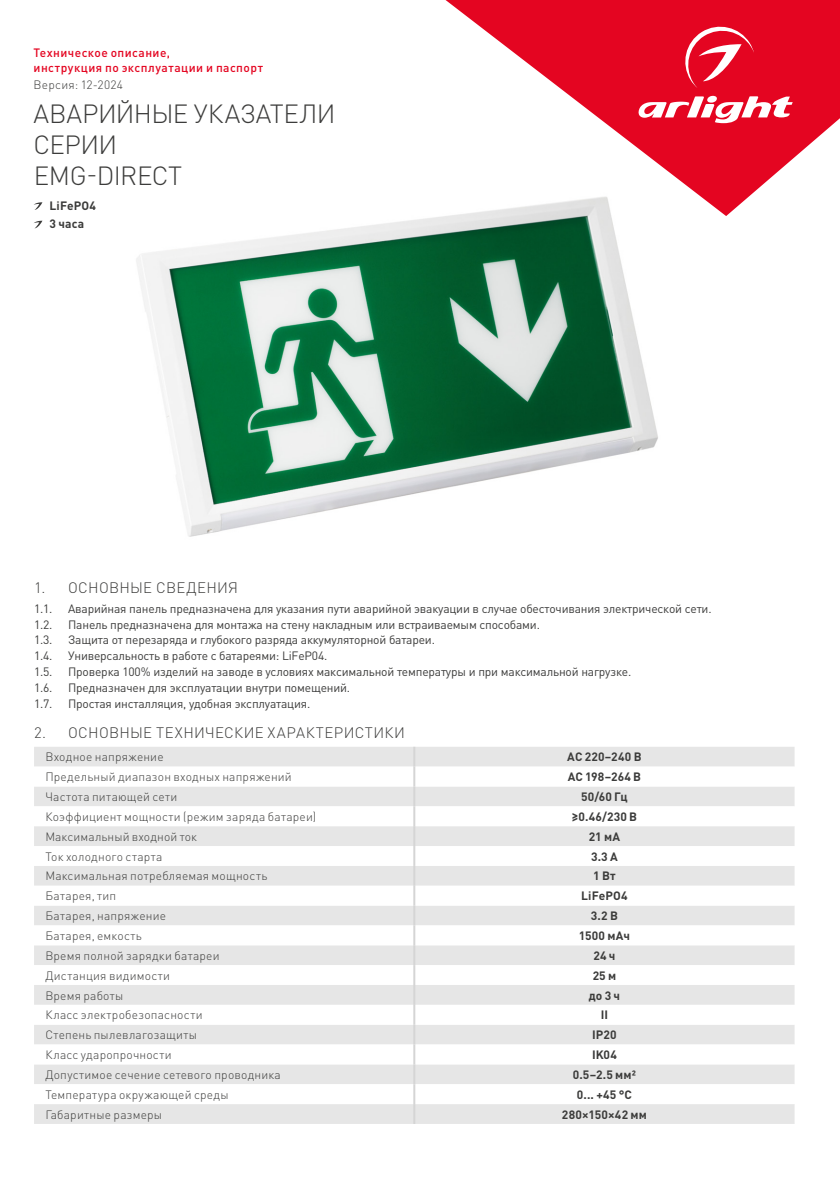
<style>
.page{position:relative;width:840px;height:1191px;background:#fff}
.page>*{position:absolute;margin:0;border:0;box-sizing:border-box;transform-origin:0 0}
.t1{font:300 26px/31.2px "DIN Pro";letter-spacing:-.015em;color:#3c3c3b}
.t2{font:300 15px "DIN Pro";letter-spacing:.02em;color:#3c3c3b}
.t3{font:12px "DIN Pro";letter-spacing:-.015em;color:#3c3c3b}
.t4{font:300 12px "DIN Pro";letter-spacing:.015em;color:#3c3c3b}
.t5{font:700 12px/18.4px "DIN Pro";letter-spacing:.015em;color:#3c3c3b}
.t6{font:500 12px/14.4px "DIN Pro";letter-spacing:.035em;color:#e40521}
</style>
<div class="page">
<svg style="left:445px;top:0;width:394px;height:216px;fill:#e40521"></svg>
<svg style="left:635px;top:96px;width:157px;height:30px"></svg>
<svg style="left:680px;top:22px;width:73px;height:66px;background:#e83047"></svg>
<img style="left:136px;top:192px;width:524px;height:345px">
<svg style="left:34px;top:202px;width:8px;height:8px"></svg>
<svg style="left:34px;top:221px;width:8px;height:7px"></svg>
<div style="left:34px;top:747px;width:760px;height:377px;background:#e6e6e6"></div>
<svg style="left:34px;top:766px;width:760px;height:258px"></svg>
<svg style="left:34px;top:1044px;width:760px;height:60px"></svg>
<svg style="left:413px;top:747px;width:2px;height:19px"></svg>
<hr style="left:413px;top:766px;width:2px;height:20px;background:#d5d5d5">
<hr style="left:413px;top:786px;width:2px;height:20px;background:#d5d5d5">
<hr style="left:413px;top:806px;width:2px;height:20px;background:#d5d5d5">
<hr style="left:413px;top:826px;width:2px;height:20px;background:#d5d5d5">
<hr style="left:413px;top:846px;width:2px;height:20px;background:#d5d5d5">
<svg style="left:413px;top:866px;width:2px;height:19px"></svg>
<hr style="left:413px;top:885px;width:2px;height:20px;background:#d5d5d5">
<hr style="left:413px;top:905px;width:2px;height:20px;background:#d5d5d5">
<hr style="left:413px;top:925px;width:2px;height:20px;background:#d5d5d5">
<hr style="left:413px;top:945px;width:2px;height:20px;background:#d5d5d5">
<hr style="left:413px;top:965px;width:2px;height:20px;background:#d5d5d5">
<svg style="left:413px;top:985px;width:2px;height:19px"></svg>
<hr style="left:413px;top:1004px;width:2px;height:20px;background:#d5d5d5">
<hr style="left:413px;top:1024px;width:2px;height:20px;background:#d5d5d5">
<hr style="left:413px;top:1044px;width:2px;height:20px;background:#d5d5d5">
<hr style="left:413px;top:1064px;width:2px;height:20px;background:#d5d5d5">
<hr style="left:413px;top:1084px;width:2px;height:20px;background:#d5d5d5">
<hr style="left:413px;top:1104px;width:2px;height:20px;background:#d5d5d5">
<p class="t6" style="left:34px;top:45px;width:231px">Техническое описание,<br>инструкция по эксплуатации и паспорт</p>
<h1 class="t1" style="left:34px;top:97px;width:303px">АВАРИЙНЫЕ УКАЗАТЕЛИ<br>СЕРИИ<br>EMG-DIRECT</h1>
<p class="t5" style="left:50px;top:196px;width:48px">LiFePO4<br>3 часа</p>
<p class="t4" style="left:34px;top:76px;width:91px">Версия: 12-2024</p>
<p class="t2" style="left:34px;top:577px;width:205px">1. ОСНОВНЫЕ СВЕДЕНИЯ</p>
<p class="t3" style="left:34px;top:600px;width:20px">1.1.</p>
<p class="t3" style="left:68px;top:600px;width:644px">Аварийная панель предназначена для указания пути аварийной эвакуации в случае обесточивания электрической сети.</p>
<p class="t3" style="left:34px;top:616px;width:20px">1.2.</p>
<p class="t3" style="left:68px;top:616px;width:473px">Панель предназначена для монтажа на стену накладным или встраиваемым способами.</p>
<p class="t3" style="left:34px;top:632px;width:20px">1.3.</p>
<p class="t3" style="left:68px;top:632px;width:368px">Защита от перезаряда и глубокого разряда аккумуляторной батареи.</p>
<p class="t3" style="left:34px;top:647px;width:20px">1.4.</p>
<p class="t3" style="left:68px;top:647px;width:261px">Универсальность в работе с батареями: LiFeP04.</p>
<p class="t3" style="left:34px;top:663px;width:20px">1.5.</p>
<p class="t3" style="left:68px;top:663px;width:564px">Проверка 100% изделий на заводе в условиях максимальной температуры и при максимальной нагрузке.</p>
<p class="t3" style="left:34px;top:679px;width:20px">1.6.</p>
<p class="t3" style="left:68px;top:679px;width:283px">Предназначен для эксплуатации внутри помещений.</p>
<p class="t3" style="left:34px;top:695px;width:20px">1.7.</p>
<p class="t3" style="left:68px;top:695px;width:243px">Простая инсталляция, удобная эксплуатация.</p>
<p class="t2" style="left:34px;top:722px;width:372px">2. ОСНОВНЫЕ ТЕХНИЧЕСКИЕ ХАРАКТЕРИСТИКИ</p>
<p class="t4" style="left:45px;top:749px;width:120px">Входное напряжение</p>
<p class="t5" style="left:567px;top:747px;width:76px">AC 220–240 В</p>
<p class="t4" style="left:45px;top:768px;width:248px">Предельный диапазон входных напряжений</p>
<p class="t5" style="left:567px;top:767px;width:75px">AC 198–264 В</p>
<p class="t4" style="left:45px;top:788px;width:133px">Частота питающей сети</p>
<p class="t5" style="left:580px;top:787px;width:48px">50/60 Гц</p>
<p class="t4" style="left:45px;top:808px;width:272px">Коэффициент мощности (режим заряда батареи)</p>
<p class="t5" style="left:571px;top:807px;width:67px">≥0.46/230 В</p>
<p class="t4" style="left:45px;top:828px;width:153px">Максимальный входной ток</p>
<p class="t5" style="left:588px;top:826px;width:33px">21 мА</p>
<p class="t4" style="left:45px;top:848px;width:118px">Ток холодного старта</p>
<p class="t5" style="left:590px;top:846px;width:28px">3.3 А</p>
<p class="t4" style="left:45px;top:868px;width:223px">Максимальная потребляемая мощность</p>
<p class="t5" style="left:593px;top:866px;width:24px">1 Вт</p>
<p class="t4" style="left:45px;top:887px;width:72px">Батарея, тип</p>
<p class="t5" style="left:581px;top:886px;width:48px">LiFePO4</p>
<p class="t4" style="left:45px;top:907px;width:122px">Батарея, напряжение</p>
<p class="t5" style="left:590px;top:906px;width:29px">3.2 В</p>
<p class="t4" style="left:45px;top:927px;width:98px">Батарея, емкость</p>
<p class="t5" style="left:578px;top:926px;width:52px">1500 мАч</p>
<p class="t4" style="left:45px;top:947px;width:176px">Время полной зарядки батареи</p>
<p class="t5" style="left:593px;top:945px;width:24px">24 ч</p>
<p class="t4" style="left:45px;top:967px;width:126px">Дистанция видимости</p>
<p class="t5" style="left:592px;top:965px;width:25px">25 м</p>
<p class="t4" style="left:45px;top:987px;width:79px">Время работы</p>
<p class="t5" style="left:588px;top:985px;width:33px">до 3 ч</p>
<p class="t4" style="left:45px;top:1007px;width:159px">Класс электробезопасности</p>
<p class="t5" style="left:600px;top:1005px;width:9px">II</p>
<p class="t4" style="left:45px;top:1026px;width:153px">Степень пылевлагозащиты</p>
<p class="t5" style="left:591px;top:1025px;width:26px">IP20</p>
<p class="t4" style="left:45px;top:1046px;width:128px">Класс ударопрочности</p>
<p class="t5" style="left:591px;top:1045px;width:26px">IK04</p>
<p class="t4" style="left:45px;top:1066px;width:237px">Допустимое сечение сетевого проводника</p>
<p class="t5" style="left:572px;top:1065px;width:65px">0.5–2.5 мм²</p>
<p class="t4" style="left:45px;top:1086px;width:185px">Температура окружающей среды</p>
<p class="t5" style="left:576px;top:1084px;width:57px">0... +45 °С</p>
<p class="t4" style="left:45px;top:1106px;width:118px">Габаритные размеры</p>
<p class="t5" style="left:561px;top:1104px;width:86px">280×150×42 мм</p>
</div>
